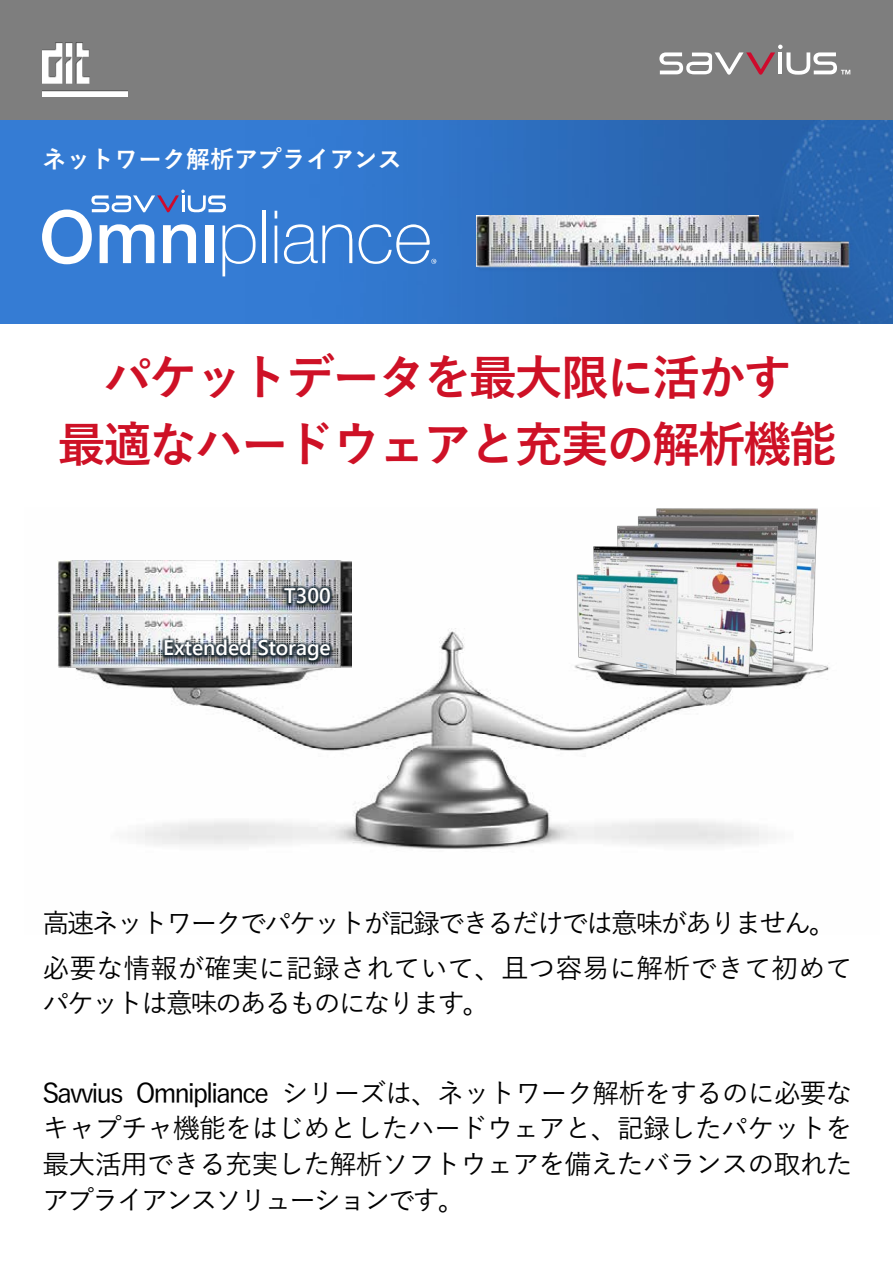
<style>
.page{position:relative;width:893px;height:1263px;background:#fff}
.page>*{position:absolute;margin:0;border:0;box-sizing:border-box;transform-origin:0 0}
.t1{font:700 48px/66.6px "Yu Gothic";letter-spacing:-.05em;color:#ce1126;text-align:center}
.t2{font:500 27px/35.7px "Yu Gothic";letter-spacing:-.08em;color:#000}
.t3{font:700 24px "Yu Gothic";color:#fff}
.t4{font:600 21px "Segoe UI";color:#fff}
</style>
<div class="page">
<img style="left:57px;top:560px;width:773px;height:289px">
<img style="left:58px;top:560px;width:293px;height:107px">
<img style="left:145px;top:624px;width:204px;height:56px">
<img style="left:146px;top:624px;width:202px;height:53px">
<img style="left:266px;top:572px;width:83px;height:55px">
<img style="left:267px;top:572px;width:81px;height:52px">
<img style="left:576px;top:508px;width:242px;height:169px">
<img style="left:0;top:119px;width:893px;height:204px">
<div style="left:0;top:0;width:893px;height:119px;background:#7e7e7e"></div>
<svg style="left:659px;top:45px;width:191px;height:30px"></svg>
<img style="left:42px;top:42px;width:86px;height:55px">
<hr style="left:263px;top:211px;width:3px;height:52px;background:#fff">
<svg style="left:275px;top:211px;width:2px;height:7px"></svg>
<hr style="left:275px;top:226px;width:2px;height:37px;background:#fff">
<svg style="left:284px;top:224px;width:68px;height:40px"></svg>
<svg style="left:359px;top:224px;width:77px;height:40px;background:#5991d6"></svg>
<svg style="left:42px;top:190px;width:214px;height:86px"></svg>
<img style="left:476px;top:215px;width:379px;height:57px">
<p class="t3" style="left:42px;top:145px;width:361px">ネットワーク解析アプライアンス</p>
<h1 class="t1" style="left:58px;top:345px;width:781px">パケットデータを最大限に活かす<br>最適なハードウェアと充実の解析機能</h1>
<p class="t4" style="left:284px;top:578px;width:48px">T300</p>
<p class="t4" style="left:163px;top:631px;width:169px">Extended Storage</p>
<p class="t2" style="left:43px;top:897px;width:811px;line-height:44.7px">高速ネットワークでパケットが記録できるだけでは意味がありません。必要な情報が確実に記録されていて、且つ容易に解析できて初めて</p>
<p class="t2" style="left:43px;top:982px;width:448px">パケットは意味のあるものになります。</p>
<p class="t2" style="left:43px;top:1071px;width:812px;text-align:justify">Savvius Omnipliance シリーズは、ネットワーク解析をするのに必要なキャプチャ機能をはじめとしたハードウェアと、記録したパケットを最大活用できる充実した解析ソフトウェアを備えたバランスの取れたアプライアンスソリューションです。</p>
</div>
